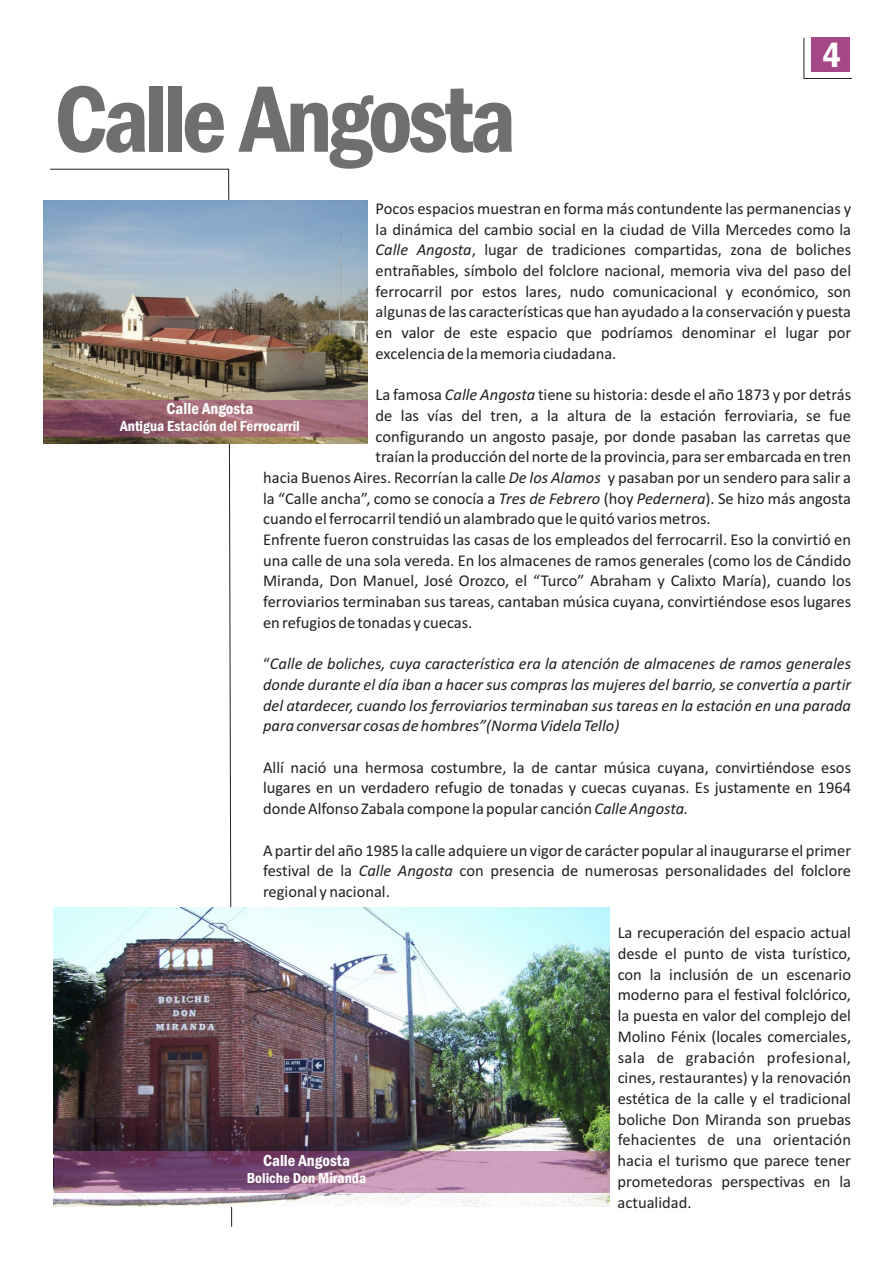
<style>
.page{position:relative;width:893px;height:1263px;background:#fff}
.page>*{position:absolute;margin:0;border:0;box-sizing:border-box;transform-origin:0 0}
.t1{font:600 condensed 97.5px "Franklin Gothic";letter-spacing:-.045em;color:#6d6f71}
.t2{font:600 condensed 36px "Franklin Gothic";color:#fff}
.t3{font:16.5px/20.7px "Calibri";color:#231f20;text-align:justify}
.t4{font:italic 16.5px/20.7px "Calibri";color:#231f20;text-align:justify}
.t5{font:600 condensed 16.5px "Franklin Gothic";color:#fff}
.t6{font:600 condensed 15px "Franklin Gothic";color:#fff}
.s1{font-style:italic}
.s2{font-style:normal}
</style>
<div class="page">
<svg style="left:49px;top:168px;width:183px;height:1059px"></svg>
<img style="left:54px;top:908px;width:555px;height:298px">
<img style="left:43px;top:200px;width:324px;height:243px">
<svg style="left:803px;top:37px;width:49px;height:42px"></svg>
<div style="left:812px;top:38px;width:38px;height:34px;background:#a54786"></div>
<div style="left:54px;top:1151px;width:555px;height:41px;background:#a54786;opacity:.5"></div>
<div style="left:43px;top:400px;width:324px;height:36px;background:#a54786;opacity:.5"></div>
<h2 class="t2" style="left:822px;top:42px;width:20px">4</h2>
<h1 class="t1" style="left:54px;top:83px;width:463px">Calle Angosta</h1>
<p class="t3" style="left:376px;top:199px;width:477px">Pocos espacios muestran en forma más contundente las permanencias y la dinámica del cambio social en la ciudad de Villa Mercedes como la <span class="s1">Calle Angosta</span>, lugar de tradiciones compartidas, zona de boliches entrañables, símbolo del folclore nacional, memoria viva del paso del ferrocarril por estos lares, nudo comunicacional y económico, son algunas de las características que han ayudado a la conservación y puesta en valor de este espacio que podríamos denominar el lugar por excelencia de la memoria ciudadana.</p>
<p class="t3" style="left:376px;top:386px;width:477px">La famosa <span class="s1">Calle Angosta</span> tiene su historia: desde el año 1873 y por detrás</p>
<p class="t3" style="left:376px;top:406px;width:477px">de las vías del tren, a la altura de la estación ferroviaria, se fue</p>
<p class="t3" style="left:376px;top:427px;width:477px">configurando un angosto pasaje, por donde pasaban las carretas que</p>
<p class="t3" style="left:376px;top:448px;width:477px">traían la producción del norte de la provincia, para ser embarcada en tren</p>
<p class="t3" style="left:263px;top:468px;width:589px">hacia Buenos Aires. Recorrían la calle <span class="s1">De los Alamos</span> y pasaban por un sendero para salir a</p>
<p class="t3" style="left:263px;top:489px;width:589px">la “Calle ancha”, como se conocía a <span class="s1">Tres de Febrero</span> (hoy <span class="s1">Pedernera</span>). Se hizo más angosta</p>
<p class="t3" style="left:263px;top:510px;width:449px">cuando el ferrocarril tendió un alambrado que le quitó varios metros.</p>
<p class="t3" style="left:263px;top:530px;width:589px">Enfrente fueron construidas las casas de los empleados del ferrocarril. Eso la convirtió en</p>
<p class="t3" style="left:263px;top:551px;width:589px">una calle de una sola vereda. En los almacenes de ramos generales (como los de Cándido</p>
<p class="t3" style="left:263px;top:572px;width:589px">Miranda, Don Manuel, José Orozco, el “Turco” Abraham y Calixto María), cuando los</p>
<p class="t3" style="left:263px;top:593px;width:589px">ferroviarios terminaban sus tareas, cantaban música cuyana, convirtiéndose esos lugares</p>
<p class="t3" style="left:263px;top:613px;width:211px">en refugios de tonadas y cuecas.</p>
<p class="t4" style="left:263px;top:655px;width:590px"><span class="s2">“</span>Calle de boliches, cuya característica era la atención de almacenes de ramos generales donde durante el día iban a hacer sus compras las mujeres del barrio, se convertía a partir del atardecer, cuando los ferroviarios terminaban sus tareas en la estación en una parada para conversar cosas de hombres”(Norma Videla Tello)</p>
<p class="t3" style="left:263px;top:758px;width:590px">Allí nació una hermosa costumbre, la de cantar música cuyana, convirtiéndose esos lugares en un verdadero refugio de tonadas y cuecas cuyanas. Es justamente en 1964 donde Alfonso Zabala compone la popular canción <span class="s1">Calle Angosta.</span></p>
<p class="t3" style="left:263px;top:841px;width:590px">A partir del año 1985 la calle adquiere un vigor de carácter popular al inaugurarse el primer festival de la <span class="s1">Calle Angosta</span> con presencia de numerosas personalidades del folclore regional y nacional.</p>
<p class="t3" style="left:618px;top:924px;width:235px">La recuperación del espacio actual desde el punto de vista turístico, con la inclusión de un escenario moderno para el festival folclórico, la puesta en valor del complejo del Molino Fénix (locales comerciales, sala de grabación profesional, cines, restaurantes) y la renovación estética de la calle y el tradicional boliche Don Miranda son pruebas fehacientes de una orientación hacia el turismo que parece tener prometedoras perspectivas en la actualidad.</p>
<p class="t5" style="left:167px;top:402px;width:88px">Calle Angosta</p>
<p class="t6" style="left:120px;top:421px;width:181px">Antigua Estación del Ferrocarril</p>
<p class="t5" style="left:263px;top:1154px;width:88px">Calle Angosta</p>
<p class="t6" style="left:247px;top:1173px;width:121px">Boliche Don Miranda</p>
</div>
